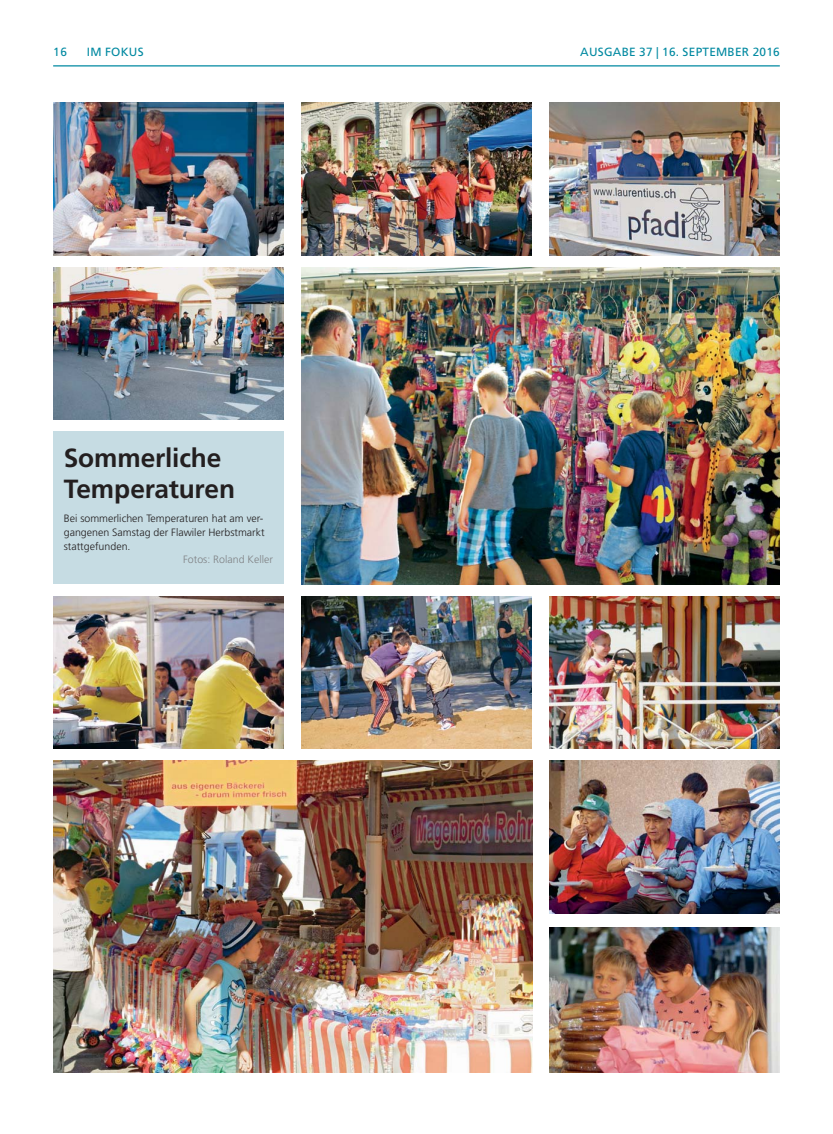
<style>
.page{position:relative;width:833px;height:1134px;background:#fff}
.page>*{position:absolute;margin:0;border:0;box-sizing:border-box;transform-origin:0 0}
.t1{font:700 26.25px/31.2px "Frutiger LT Std";letter-spacing:-.005em;color:#231f20}
.t2{font:11.88px "Frutiger LT Std";letter-spacing:.02em;color:#0089a1}
.t3{font:300 10.62px/13.8px "Frutiger LT Std";color:#231f20}
.t4{font:300 10.62px "Frutiger LT Std";color:#808285}
</style>
<div class="page">
<img style="left:302px;top:596px;width:229px;height:152px">
<img style="left:549px;top:928px;width:231px;height:144px">
<img style="left:549px;top:761px;width:231px;height:152px">
<img style="left:53px;top:267px;width:230px;height:153px">
<img style="left:549px;top:596px;width:231px;height:152px">
<img style="left:53px;top:596px;width:230px;height:152px">
<img style="left:53px;top:103px;width:230px;height:152px">
<img style="left:301px;top:103px;width:230px;height:152px">
<img style="left:53px;top:761px;width:479px;height:311px">
<img style="left:549px;top:103px;width:231px;height:152px">
<img style="left:301px;top:267px;width:479px;height:317px">
<div style="left:53px;top:432px;width:230px;height:152px;background:#c6dce3"></div>
<hr style="left:53px;top:65px;width:727px;height:1px;background:#0089a1">
<p class="t2" style="left:53px;top:46px;width:15px">16</p>
<p class="t2" style="left:87px;top:46px;width:58px">IM FOKUS</p>
<p class="t2" style="left:580px;top:46px;width:201px">AUSGABE 37 | 16. SEPTEMBER 2016</p>
<h1 class="t1" style="left:64px;top:444px;width:173px">Sommerliche<br>Temperaturen</h1>
<p class="t3" style="left:64px;top:512px;width:202px">Bei sommerlichen Temperaturen hat am ver&shy;gangenen Samstag der Flawiler Herbstmarkt stattgefunden.</p>
<p class="t4" style="left:183px;top:554px;width:91px">Fotos: Roland Keller</p>
</div>
